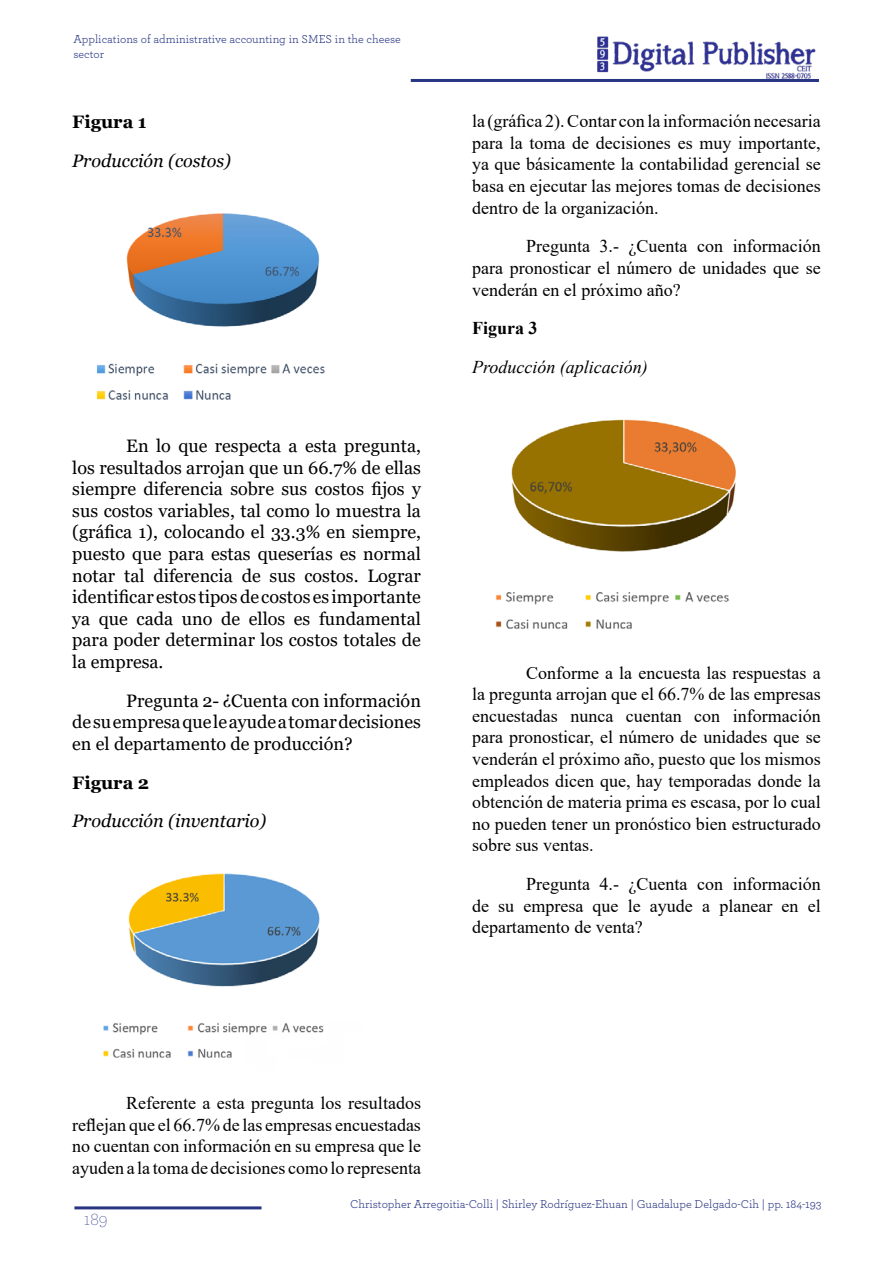
<style>
.page{position:relative;width:893px;height:1263px;background:#fff}
.page>*{position:absolute;margin:0;border:0;box-sizing:border-box;transform-origin:0 0}
.t1{font:18px/21.6px "Times New Roman";color:#000;text-align:justify}
.t2{font:18px/21.6px "Georgia";color:#000;text-align:justify}
.t3{font:italic 18px "Georgia";color:#000}
.t4{font:italic 18px "Times New Roman";color:#000}
.t5{font:700 18px "Georgia";color:#000}
.t6{font:700 18px "Times New Roman";color:#000}
.t7{font:200 18px "Archer";color:#283583}
.t8{font:12px/14.4px "Archer";color:#283583}
</style>
<div class="page">
<hr style="left:411px;top:79px;width:408px;height:3px;background:#283583">
<img style="left:597px;top:36px;width:219px;height:43px">
<hr style="left:74px;top:1206px;width:187px;height:3px;background:#283583">
<img style="left:96px;top:213px;width:229px;height:187px">
<img style="left:103px;top:873px;width:221px;height:185px">
<img style="left:495px;top:419px;width:241px;height:210px">
<p class="t8" style="left:73px;top:32px;width:329px">Applications of administrative accounting in SMES in the cheese sector</p>
<p class="t5" style="left:72px;top:111px;width:76px">Figura 1</p>
<p class="t3" style="left:72px;top:149px;width:160px">Producción (costos)</p>
<p class="t2" style="left:72px;top:435px;width:350px;text-indent:54px">En lo que respecta a esta pregunta, los resultados arrojan que un 66.7% de ellas siempre diferencia sobre sus costos fijos y sus costos variables, tal como lo muestra la (gráfica 1), colocando el 33.3% en siempre, puesto que para estas queserías es normal notar tal diferencia de sus costos. Lograr identificar estos tipos de costos es importante ya que cada uno de ellos es fundamental para poder determinar los costos totales de la empresa.</p>
<p class="t2" style="left:72px;top:690px;width:350px;text-indent:54px">Pregunta 2- ¿Cuenta con información de su empresa que le ayude a tomar decisiones en el departamento de producción?</p>
<p class="t5" style="left:72px;top:771px;width:78px">Figura 2</p>
<p class="t3" style="left:72px;top:809px;width:196px">Producción (inventario)</p>
<p class="t1" style="left:472px;top:110px;width:350px">la (gráfica 2). Contar con la información necesaria para la toma de decisiones es muy importante, ya que básicamente la contabilidad gerencial se basa en ejecutar las mejores tomas de decisiones dentro de la organización.</p>
<p class="t1" style="left:472px;top:235px;width:350px;text-indent:54px">Pregunta 3.- ¿Cuenta con información para pronosticar el número de unidades que se venderán en el próximo año?</p>
<p class="t6" style="left:472px;top:315px;width:67px">Figura 3</p>
<p class="t4" style="left:472px;top:354px;width:177px">Producción (aplicación)</p>
<p class="t1" style="left:472px;top:661px;width:350px;text-indent:54px">Conforme a la encuesta las respuestas a la pregunta arrojan que el 66.7% de las empresas encuestadas nunca cuentan con información para pronosticar, el número de unidades que se venderán el próximo año, puesto que los mismos empleados dicen que, hay temporadas donde la obtención de materia prima es escasa, por lo cual no pueden tener un pronóstico bien estructurado sobre sus ventas.</p>
<p class="t1" style="left:472px;top:872px;width:350px;text-indent:54px">Pregunta 4.- ¿Cuenta con información de su empresa que le ayude a planear en el departamento de venta?</p>
<p class="t1" style="left:72px;top:1092px;width:350px;text-indent:54px">Referente a esta pregunta los resultados reflejan que el 66.7% de las empresas encuestadas no cuentan con información en su empresa que le ayuden a la toma de decisiones como lo representa</p>
<p class="t7" style="left:84px;top:1208px;width:25px">189</p>
<p class="t8" style="left:350px;top:1197px;width:473px">Christopher Arregoitia-Colli | Shirley Rodríguez-Ehuan | Guadalupe Delgado-Cih | pp. 184-193</p>
</div>
